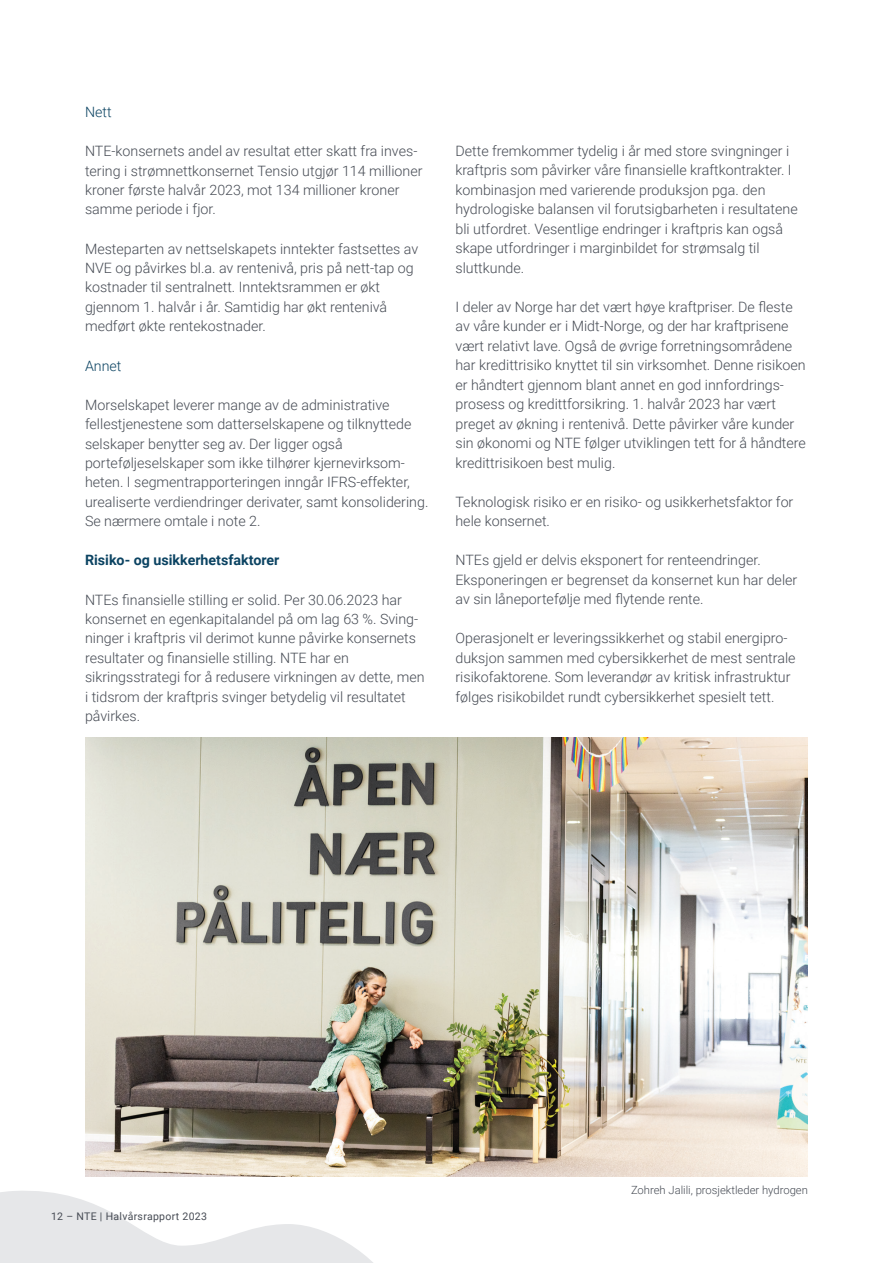
<style>
.page{position:relative;width:893px;height:1263px;background:#fff}
.page>*{position:absolute;margin:0;border:0;box-sizing:border-box;transform-origin:0 0}
.t1{font:300 14.25px/19.5px "Roboto";color:#464b54}
.t2{font:700 14.25px "Roboto";color:#0b4362}
.t3{font:300 14.25px "Roboto";color:#0b4362}
.t4{font:300 11.25px "Roboto";color:#464b54}
.t5{font:10.5px "Roboto";letter-spacing:.03em;color:#464b54}
</style>
<div class="page">
<svg style="left:0;top:1191px;width:373px;height:72px"></svg>
<img style="left:85px;top:737px;width:723px;height:440px">
<p class="t3" style="left:85px;top:102px;width:28px">Nett</p>
<p class="t1" style="left:85px;top:141px;width:339px">NTE-konsernets andel av resultat etter skatt fra inves&shy;tering i strømnettkonsernet Tensio utgjør 114 millioner kroner første halvår 2023, mot 134 millioner kroner samme periode i fjor.</p>
<p class="t1" style="left:85px;top:238px;width:335px">Mesteparten av nettselskapets inntekter fastsettes av NVE og påvirkes bl.a. av rentenivå, pris på nett-tap og kostnader til sentralnett. Inntektsrammen er økt gjennom 1. halvår i år. Samtidig har økt rentenivå medført økte rentekostnader.</p>
<p class="t3" style="left:85px;top:355px;width:38px">Annet</p>
<p class="t1" style="left:85px;top:394px;width:345px">Morselskapet leverer mange av de administrative fellestjenestene som datterselskapene og tilknyttede selskaper benytter seg av. Der ligger også porteføljeselskaper som ikke tilhører kjernevirksom&shy;heten. I segmentrapporteringen inngår IFRS-effekter, urealiserte verdiendringer derivater, samt konsolidering.<br>Se nærmere omtale i note 2.</p>
<p class="t2" style="left:85px;top:550px;width:196px">Risiko- og usikkerhetsfaktorer</p>
<p class="t1" style="left:85px;top:589px;width:341px">NTEs finansielle stilling er solid. Per 30.06.2023 har konsernet en egenkapitalandel på om lag 63 %. Sving&shy;ninger i kraftpris vil derimot kunne påvirke konsernets resultater og finansielle stilling. NTE har en sikringsstrategi for å redusere virkningen av dette, men i tidsrom der kraftpris svinger betydelig vil resultatet påvirkes.</p>
<p class="t1" style="left:455px;top:141px;width:344px">Dette fremkommer tydelig i år med store svingninger i kraftpris som påvirker våre finansielle kraftkontrakter. I kombinasjon med varierende produksjon pga. den hydrologiske balansen vil forutsigbarheten i resultatene bli utfordret. Vesentlige endringer i kraftpris kan også skape utfordringer i marginbildet for strømsalg til sluttkunde.</p>
<p class="t1" style="left:455px;top:296px;width:352px">I deler av Norge har det vært høye kraftpriser. De fleste av våre kunder er i Midt-Norge, og der har kraftprisene vært relativt lave. Også de øvrige forretningsområdene har kredittrisiko knyttet til sin virksomhet. Denne risikoen er håndtert gjennom blant annet en god innfordrings&shy;prosess og kredittforsikring. 1. halvår 2023 har vært preget av økning i rentenivå. Dette påvirker våre kunder sin økonomi og NTE følger utviklingen tett for å håndtere kredittrisikoen best mulig.</p>
<p class="t1" style="left:455px;top:491px;width:339px">Teknologisk risiko er en risiko- og usikkerhetsfaktor for hele konsernet.</p>
<p class="t1" style="left:455px;top:550px;width:343px">NTEs gjeld er delvis eksponert for renteendringer.<br>Eksponeringen er begrenset da konsernet kun har deler av sin låneportefølje med flytende rente.</p>
<p class="t1" style="left:455px;top:628px;width:342px">Operasjonelt er leveringssikkerhet og stabil energipro&shy;duksjon sammen med cybersikkerhet de mest sentrale risikofaktorene. Som leverandør av kritisk infrastruktur følges risikobildet rundt cybersikkerhet spesielt tett.</p>
<p class="t5" style="left:51px;top:1209px;width:158px">12 – NTE | Halvårsrapport 2023</p>
<p class="t4" style="left:631px;top:1182px;width:178px">Zohreh Jalili, prosjektleder hydrogen</p>
</div>
